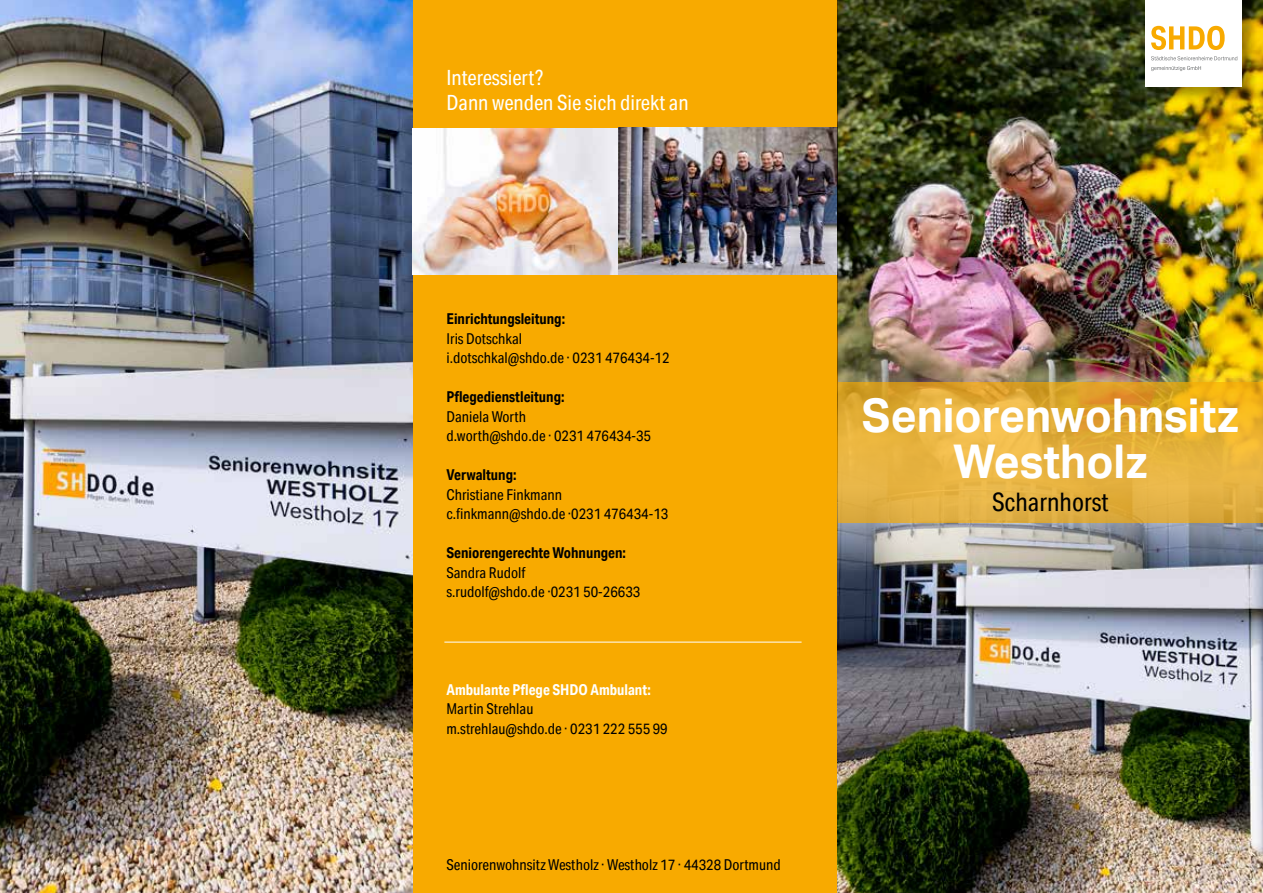
<style>
.page{position:relative;width:1263px;height:893px;background:#fff}
.page>*{position:absolute;margin:0;border:0;box-sizing:border-box;transform-origin:0 0}
.t1{font:700 46.5px/46.5px "Aktiv Grotesk";color:#fff;text-align:center;scale:.95 1}
.t2{font:25.5px "Aktiv Grotesk Cd";color:#000}
.t3{font:21px/25.2px "Aktiv Grotesk Cd";color:#fff}
.t4{font:15px/19.5px "Aktiv Grotesk Cd";color:#000}
.t5{font:700 15px "Aktiv Grotesk Cd";color:#000}
.t6{font:700 15px "Aktiv Grotesk Cd";color:#fff}
</style>
<div class="page">
<div style="left:412px;top:0;width:426px;height:893px;background:#f8aa00"></div>
<img style="left:0;top:0;width:412px;height:893px">
<img style="left:412px;top:129px;width:207px;height:145px">
<img style="left:619px;top:128px;width:218px;height:146px">
<hr style="left:444px;top:642px;width:357px;height:1px;background:#fff">
<img style="left:838px;top:523px;width:425px;height:370px">
<img style="left:838px;top:0;width:425px;height:383px">
<svg style="left:838px;top:383px;width:425px;height:140px;background:#e5af3a"></svg>
<div style="left:1145px;top:0;width:113px;height:104px;background:#000;opacity:.33"></div>
<div style="left:1145px;top:0;width:97px;height:87px;background:#fff"></div>
<svg style="left:1151px;top:56px;width:86px;height:4px"></svg>
<svg style="left:1151px;top:66px;width:50px;height:5px"></svg>
<svg style="left:1151px;top:26px;width:73px;height:24px"></svg>
<h3 class="t3" style="left:446px;top:65px;width:244px">Interessiert?<br>Dann wenden Sie sich direkt an</h3>
<p class="t5" style="left:446px;top:310px;width:120px">Einrichtungsleitung:</p>
<p class="t4" style="left:446px;top:329px;width:225px">Iris Dotschkal<br>i.dotschkal@shdo.de · 0231 476434-12</p>
<p class="t5" style="left:446px;top:388px;width:120px">Pflegedienstleitung:</p>
<p class="t4" style="left:446px;top:407px;width:206px">Daniela Worth<br>d.worth@shdo.de · 0231 476434-35</p>
<p class="t5" style="left:446px;top:466px;width:72px">Verwaltung:</p>
<p class="t4" style="left:446px;top:485px;width:223px">Christiane Finkmann c.finkmann@shdo.de ·0231 476434-13</p>
<p class="t5" style="left:446px;top:544px;width:181px">Seniorengerechte Wohnungen:</p>
<p class="t4" style="left:446px;top:563px;width:195px">Sandra Rudolf<br>s.rudolf@shdo.de ·0231 50-26633</p>
<p class="t6" style="left:446px;top:680px;width:206px">Ambulante Pflege SHDO Ambulant:</p>
<p class="t4" style="left:446px;top:699px;width:223px">Martin Strehlau<br>m.strehlau@shdo.de · 0231 222 555 99</p>
<p class="t4" style="left:446px;top:854px;width:336px">Seniorenwohnsitz Westholz · Westholz 17 · 44328 Dortmund</p>
<h1 class="t1" style="left:862px;top:393px;width:399px">Seniorenwohnsitz<br>Westholz</h1>
<h2 class="t2" style="left:992px;top:487px;width:118px">Scharnhorst</h2>
</div>
